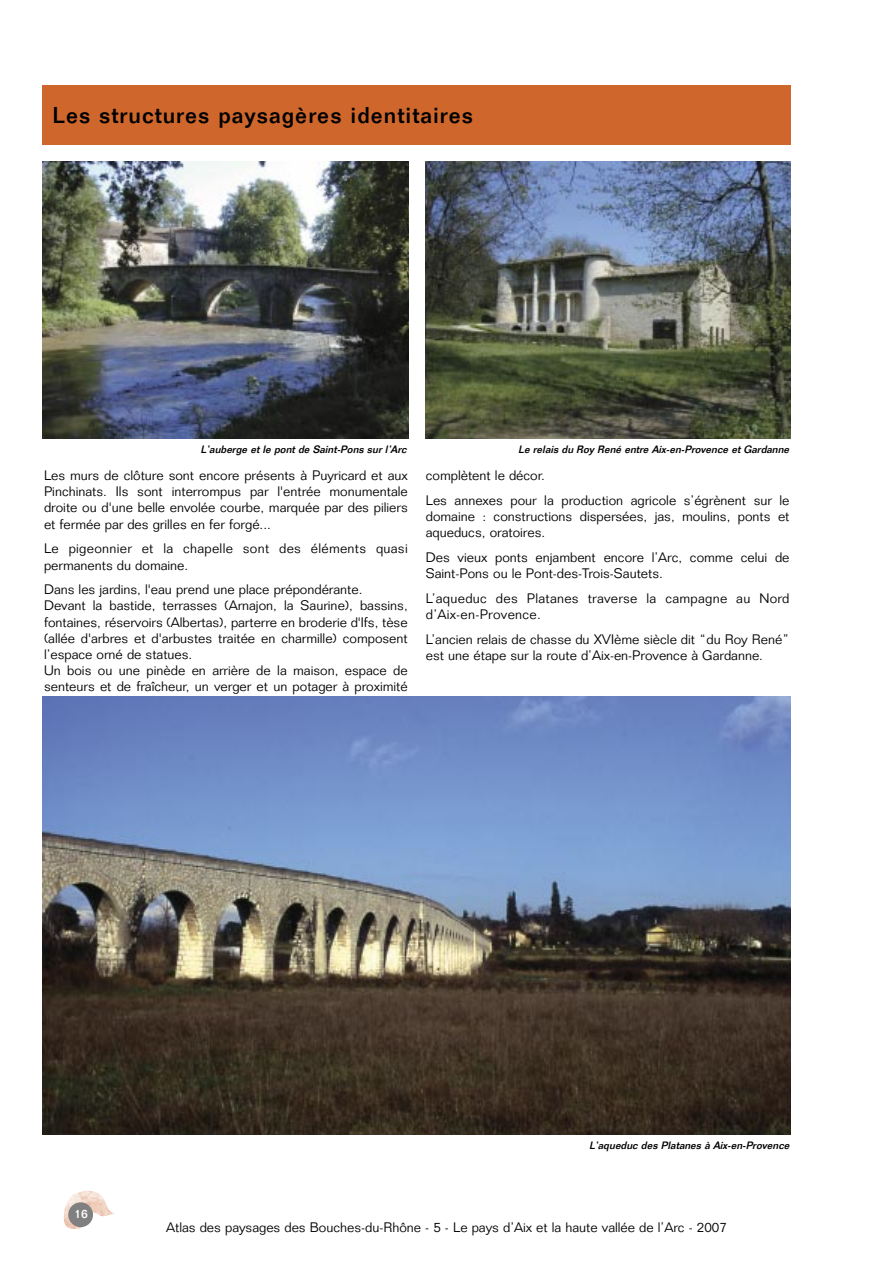
<style>
.page{position:relative;width:893px;height:1263px;background:#fff}
.page>*{position:absolute;margin:0;border:0;box-sizing:border-box;transform-origin:0 0}
.t1{font:500 22.5px "Folio";letter-spacing:.045em;color:#000}
.t2{font:300 13.5px/16.2px "Folio";color:#000}
.t3{font:300 13.5px/16.2px "Folio";letter-spacing:.02em;color:#000}
.t4{font:500 12px "Folio";color:#fff}
.t5{font:italic 500 10.5px "Folio";color:#000}
</style>
<div class="page">
<img style="left:64px;top:1190px;width:51px;height:39px">
<div style="left:68px;top:1202px;width:25px;height:25px;background:#808080;border-radius:50%"></div>
<div style="left:43px;top:85px;width:748px;height:60px;background:#cf672d"></div>
<img style="left:425px;top:162px;width:366px;height:277px">
<img style="left:43px;top:697px;width:748px;height:437px">
<img style="left:43px;top:162px;width:365px;height:277px">
<h1 class="t1" style="left:53px;top:107px;width:422px">Les structures paysagères identitaires</h1>
<p class="t5" style="left:200px;top:446px;width:210px">L’auberge et le pont de Saint-Pons sur l’Arc</p>
<p class="t5" style="left:518px;top:446px;width:275px">Le relais du Roy René entre Aix-en-Provence et Gardanne</p>
<p class="t2" style="left:44px;top:469px;width:365px;text-align:justify">Les murs de clôture sont encore présents à Puyricard et aux Pinchinats. Ils sont interrompus par l'entrée monumentale droite ou d'une belle envolée courbe, marquée par des piliers et fermée par des grilles en fer forgé...</p>
<p class="t3" style="left:44px;top:542px;width:365px">Le pigeonnier et la chapelle sont des éléments quasi permanents du domaine.</p>
<p class="t2" style="left:44px;top:583px;width:365px">Dans les jardins, l'eau prend une place prépondérante.<br>Devant la bastide, terrasses (Arnajon, la Saurine), bassins, fontaines, réservoirs (Albertas), parterre en broderie d'Ifs, tèse (allée d'arbres et d'arbustes traitée en charmille) composent l’espace orné de statues.<br>Un bois ou une pinède en arrière de la maison, espace de senteurs et de fraîcheur, un verger et un potager à proximité</p>
<p class="t2" style="left:426px;top:464px;width:365px;line-height:24.8px">complètent le décor.<br>Les annexes pour la production agricole s’égrènent sur le</p>
<p class="t2" style="left:426px;top:510px;width:365px">domaine : constructions dispersées, jas, moulins, ponts et aqueducs, oratoires.</p>
<p class="t2" style="left:426px;top:551px;width:365px">Des vieux ponts enjambent encore l’Arc, comme celui de<br>Saint-Pons ou le Pont-des-Trois-Sautets.</p>
<p class="t3" style="left:426px;top:591px;width:365px">L’aqueduc des Platanes traverse la campagne au Nord d’Aix-en-Provence.</p>
<p class="t2" style="left:426px;top:632px;width:365px">L’ancien relais de chasse du XVIème siècle dit “du Roy René” est une étape sur la route d’Aix-en-Provence à Gardanne.</p>
<p class="t4" style="left:74px;top:1209px;width:15px">16</p>
<p class="t5" style="left:589px;top:1141px;width:204px">L’aqueduc des Platanes à Aix-en-Provence</p>
<p class="t2" style="left:166px;top:1220px;width:562px">Atlas des paysages des Bouches-du-Rhône - 5 - Le pays d’Aix et la haute vallée de l’Arc - 2007</p>
</div>
